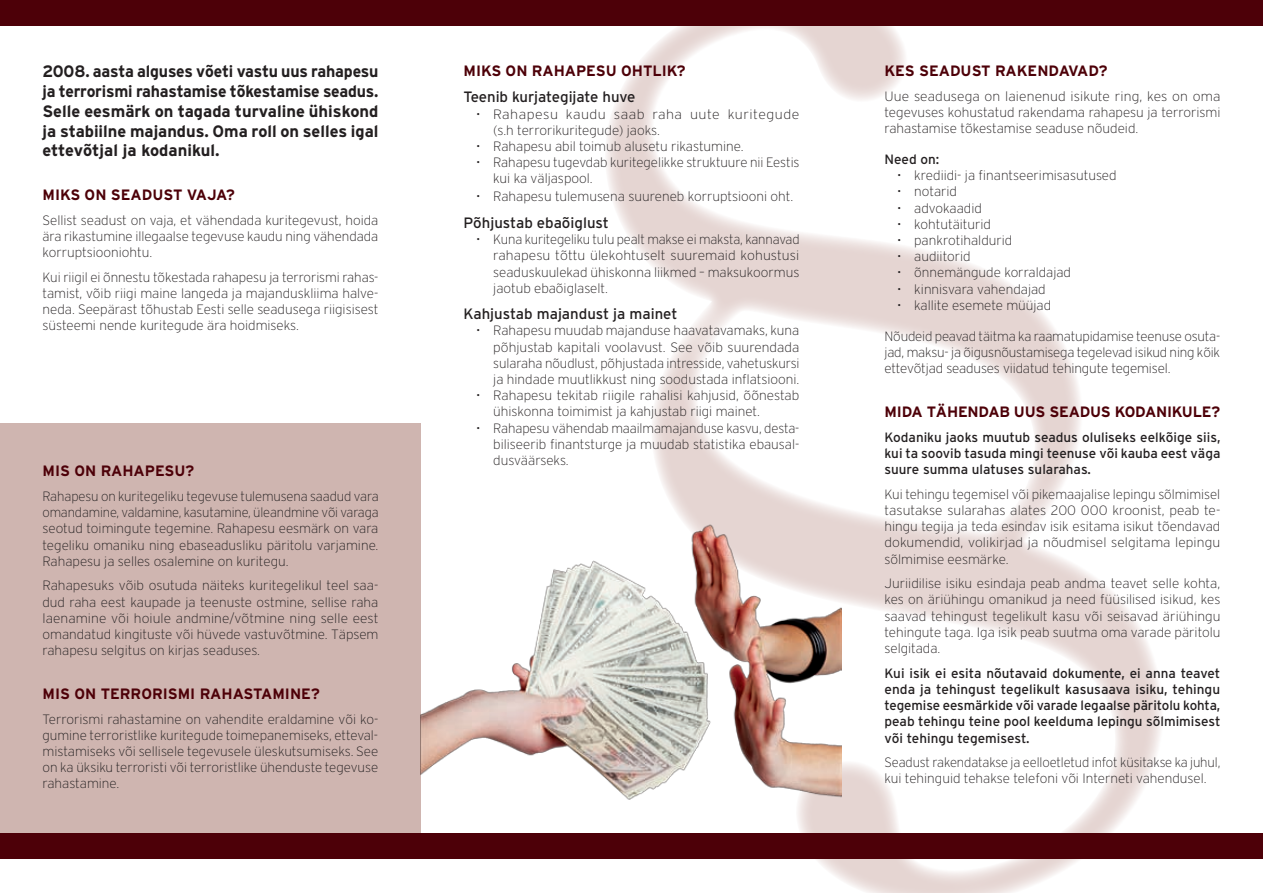
<style>
.page{position:relative;width:1263px;height:893px;background:#fff}
.page>*{position:absolute;margin:0;border:0;box-sizing:border-box;transform-origin:0 0}
.t1{font:700 16.5px/19.8px "Interstate";color:#231f20;text-align:justify;scale:.96 1}
.t2{font:700 15px "Interstate";color:#4d0008}
.t3{font:15px "Interstate";color:#231f20}
.t4{font:200 13.5px/16.2px "Interstate";color:#231f20;text-align:justify}
.t5{font:13.5px/16.2px "Interstate";color:#231f20;text-align:justify}
</style>
<div class="page">
<svg style="left:606px;top:26px;width:555px;height:867px"></svg>
<div style="left:0;top:423px;width:421px;height:414px;background:#cfb5b0"></div>
<div style="left:0;top:0;width:1263px;height:26px;background:#4d0008"></div>
<div style="left:0;top:833px;width:1263px;height:26px;background:#4d0008"></div>
<img style="left:421px;top:505px;width:421px;height:314px">
<p class="t1" style="left:43px;top:61px;width:351px">2008. aasta alguses võeti vastu uus rahapesu ja terrorismi rahastamise tõkestamise seadus.<br>Selle eesmärk on tagada turvaline ühiskond ja stabiilne majandus. Oma roll on selles igal ettevõtjal ja kodanikul.</p>
<p class="t2" style="left:43px;top:186px;width:194px">MIKS ON SEADUST VAJA?</p>
<p class="t4" style="left:43px;top:212px;width:337px">Sellist seadust on vaja, et vähendada kuritegevust, hoida ära rikastumine illegaalse tegevuse kaudu ning vähendada korruptsiooniohtu.</p>
<p class="t4" style="left:43px;top:269px;width:337px">Kui riigil ei õnnestu tõkestada rahapesu ja terrorismi rahas&shy;tamist, võib riigi maine langeda ja majanduskliima halve&shy;neda. Seepärast tõhustab Eesti selle seadusega riigisisest süsteemi nende kuritegude ära hoidmiseks.</p>
<p class="t2" style="left:43px;top:463px;width:153px">MIS ON RAHAPESU?</p>
<p class="t4" style="left:43px;top:488px;width:338px">Rahapesu on kuritegeliku tegevuse tulemusena saadud vara omandamine, valdamine, kasutamine, üleandmine või varaga seotud toimingute tegemine. Rahapesu eesmärk on vara tegeliku omaniku ning ebaseadusliku päritolu varjamine.<br>Rahapesu ja selles osalemine on kuritegu.</p>
<p class="t4" style="left:43px;top:578px;width:337px">Rahapesuks võib osutuda näiteks kuritegelikul teel saa&shy;dud raha eest kaupade ja teenuste ostmine, sellise raha laenamine või hoiule andmine/võtmine ning selle eest omandatud kingituste või hüvede vastuvõtmine. Täpsem rahapesu selgitus on kirjas seaduses.</p>
<p class="t2" style="left:43px;top:685px;width:89px">MIS ON TERROR</p>
<p class="t2" style="left:163px;top:685px;width:158px">ISMI RAHASTAMIN E?</p>
<p class="t4" style="left:43px;top:711px;width:337px">Terrorismi rahastamine on vahendite eraldamine või ko&shy;gumine terroristlike kuritegude toimepanemiseks, etteval&shy;mistamiseks või sellisele tegevusele üleskutsumiseks. See on ka üksiku terroristi või terroristlike ühenduste tegevuse rahastamine.</p>
<p class="t2" style="left:463px;top:62px;width:224px">MIKS ON RAHAPESU OHTLIK?</p>
<p class="t3" style="left:463px;top:89px;width:174px">Teenib kurjategijate huve</p>
<p class="t4" style="left:493px;top:106px;width:307px;text-indent:-17px">• Rahapesu kaudu saab raha uute kuritegude (s.h terrorikuritegude) jaoks.</p>
<p class="t4" style="left:476px;top:138px;width:269px">• Rahapesu abil toimub alusetu rikastumine.</p>
<p class="t4" style="left:493px;top:154px;width:308px;text-indent:-17px">• Rahapesu tugevdab kuritegelikke struktuure nii Eestis kui ka väljaspool.</p>
<p class="t4" style="left:476px;top:189px;width:318px">• Rahapesu tulemusena suureneb korruptsiooni oht.</p>
<p class="t3" style="left:463px;top:214px;width:147px">Põhjustab ebaõiglust</p>
<p class="t4" style="left:493px;top:231px;width:308px;text-indent:-17px">• Kuna kuritegeliku tulu pealt makse ei maksta, kannavad rahapesu tõttu ülekohtuselt suuremaid kohustusi seaduskuulekad ühiskonna liikmed – maksukoormus jaotub ebaõiglaselt.</p>
<p class="t3" style="left:463px;top:306px;width:215px">Kahjustab majandust ja mainet</p>
<p class="t4" style="left:493px;top:323px;width:308px;text-indent:-17px">• Rahapesu muudab majanduse haavatavamaks, kuna põhjustab kapitali voolavust. See võib suurendada sularaha nõudlust, põhjustada intresside, vahetuskursi ja hindade muutlikkust ning soodustada inflatsiooni.</p>
<p class="t4" style="left:493px;top:387px;width:308px;text-indent:-17px">• Rahapesu tekitab riigile rahalisi kahjusid, õõnestab ühiskonna toimimist ja kahjustab riigi mainet.</p>
<p class="t4" style="left:493px;top:420px;width:308px;text-indent:-17px">• Rahapesu vähendab maailmamajanduse kasvu, desta&shy;biliseerib finantsturge ja muudab statistika ebausal&shy;dusväärseks.</p>
<p class="t2" style="left:884px;top:62px;width:224px">KES SEADUST RAKENDAVAD?</p>
<p class="t4" style="left:884px;top:88px;width:337px">Uue seadusega on laienenud isikute ring, kes on oma tegevuses kohustatud rakendama rahapesu ja terrorismi rahastamise tõkestamise seaduse nõudeid.</p>
<p class="t5" style="left:884px;top:151px;width:56px">Need on:</p>
<p class="t4" style="left:897px;top:167px;width:221px">• krediidi- ja finantseerimisasutused</p>
<p class="t4" style="left:897px;top:184px;width:61px">• notarid</p>
<p class="t4" style="left:897px;top:200px;width:86px">• advokaadid</p>
<p class="t4" style="left:897px;top:216px;width:95px">• kohtutäiturid</p>
<p class="t4" style="left:897px;top:232px;width:117px">• pankrotihaldurid</p>
<p class="t4" style="left:897px;top:248px;width:75px">• audiitorid</p>
<p class="t4" style="left:897px;top:265px;width:175px">• õnnemängude korraldajad</p>
<p class="t4" style="left:897px;top:281px;width:150px">• kinnisvara vahendajad</p>
<p class="t4" style="left:897px;top:297px;width:155px">• kallite esemete müüjad</p>
<p class="t4" style="left:884px;top:328px;width:337px">Nõudeid peavad täitma ka raamatupidamise teenuse osuta&shy;jad, maksu- ja õigusnõustamisega tegelevad isikud ning kõik ettevõtjad seaduses viidatud tehingute tegemisel.</p>
<p class="t2" style="left:884px;top:403px;width:292px">MIDA TÄHENDAB UUS SEADUS Kodanikule</p>
<p class="t2" style="left:1211px;top:403px;width:10px">?</p>
<p class="t5" style="left:884px;top:429px;width:337px">Kodaniku jaoks muutub seadus oluliseks eelkõige siis, kui ta soovib tasuda mingi teenuse või kauba eest väga suure summa ulatuses sularahas.</p>
<p class="t4" style="left:884px;top:486px;width:337px">Kui tehingu tegemisel või pikemaajalise lepingu sõlmimisel tasutakse sularahas alates 200 000 kroonist, peab te&shy;hingu tegija ja teda esindav isik esitama isikut tõendavad dokumendid, volikirjad ja nõudmisel selgitama lepingu sõlmimise eesmärke.</p>
<p class="t4" style="left:884px;top:575px;width:338px">Juriidilise isiku esindaja peab andma teavet selle kohta, kes on äriühingu omanikud ja need füüsilised isikud, kes saavad tehingust tegelikult kasu või seisavad äriühingu tehingute taga. Iga isik peab suutma oma varade päritolu selgitada.</p>
<p class="t5" style="left:884px;top:665px;width:337px">Kui isik ei esita nõutavaid dokumente, ei anna teavet enda ja tehingust tegelikult kasusaava isiku, tehingu tegemise eesmärkide või varade legaalse päritolu kohta, peab tehingu teine pool keelduma lepingu sõlmimisest või tehingu tegemisest.</p>
<p class="t4" style="left:884px;top:754px;width:337px">Seadust rakendatakse ja eelloetletud infot küsitakse ka juhul, kui tehinguid tehakse telefoni või Interneti vahendusel.</p>
</div>
